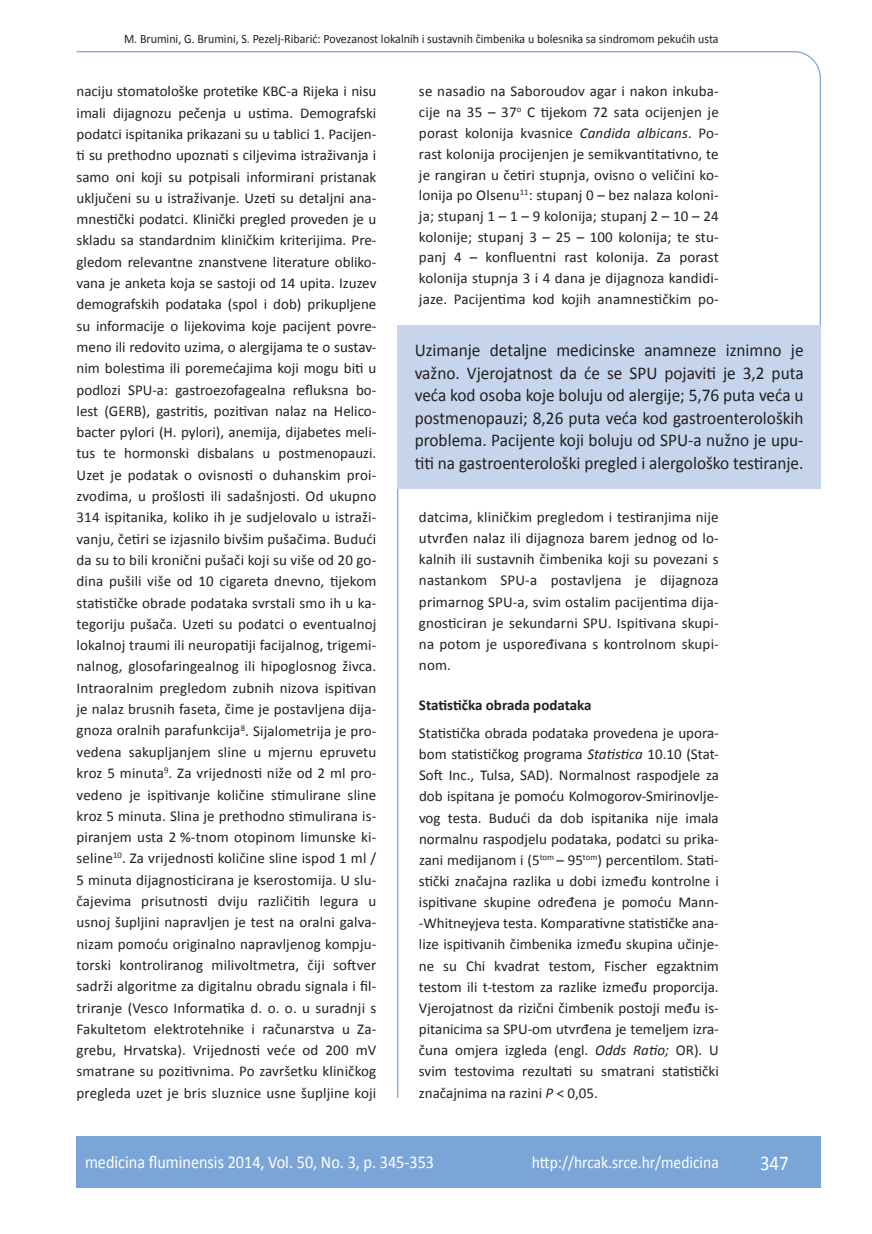
<style>
.page{position:relative;width:872px;height:1234px;background:#fff}
.page>*{position:absolute;margin:0;border:0;box-sizing:border-box;transform-origin:0 0}
.t1{font:21px "Calibri";color:#fff;scale:.9 1}
.t2{font:18px/22.5px "Calibri";color:#231f20;text-align:justify;scale:.96 1}
.t3{font:18px "Calibri";color:#fff;scale:.9 1}
.t4{font:17.25px "Calibri";color:#fff;scale:.9 1}
.t5{font:15px/21.3px "Calibri";letter-spacing:.01em;color:#231f20;text-align:justify}
.t6{font:700 15px "Calibri";color:#231f20}
.t7{font:12.75px "Calibri";color:#231f20;scale:.94 1}
.s1{font-style:italic}
</style>
<div class="page">
<svg style="left:76px;top:51px;width:745px;height:275px"></svg>
<hr style="left:397px;top:488px;width:1px;height:609px;background:#7ca5d7">
<div style="left:77px;top:1135px;width:744px;height:51px;background:#7ca5d7"></div>
<div style="left:398px;top:325px;width:422px;height:164px;background:#c6d5ec"></div>
<p class="t7" style="left:124px;top:30px;width:634px">M. Brumini, G. Brumini, S. Pezelj-Ribarić: Povezanost lokalnih i sustavnih čimbenika u bolesnika sa sindromom pekućih usta</p>
<p class="t5" style="left:77px;top:80px;width:301px">naciju stomatološke protetike KBC-a Rijeka i nisu imali dijagnozu pečenja u ustima. Demografski podatci ispitanika prikazani su u tablici 1. Pacijen&shy;ti su prethodno upoznati s ciljevima istraživanja i samo oni koji su potpisali informirani pristanak uključeni su u istraživanje. Uzeti su detaljni ana&shy;mnestički podatci. Klinički pregled proveden je u skladu sa standardnim kliničkim kriterijima. Pre&shy;gledom relevantne znanstvene literature obliko&shy;vana je anketa koja se sastoji od 14 upita. Izuzev demografskih podataka (spol i dob) prikupljene su informacije o lijekovima koje pacijent povre&shy;meno ili redovito uzima, o alergijama te o sustav&shy;nim bolestima ili poremećajima koji mogu biti u podlozi SPU-a: gastroezofagealna refluksna bo&shy;lest (GERB), gastritis, pozitivan nalaz na Helico&shy;bacter pylori (H. pylori), anemija, dijabetes meli&shy;tus te hormonski disbalans u postmenopauzi.<br>Uzet je podatak o ovisnosti o duhanskim proi&shy;zvodima, u prošlosti ili sadašnjosti. Od ukupno 314 ispitanika, koliko ih je sudjelovalo u istraži&shy;vanju, četiri se izjasnilo bivšim pušačima. Budući da su to bili kronični pušači koji su više od 20 go&shy;dina pušili više od 10 cigareta dnevno, tijekom statističke obrade podataka svrstali smo ih u ka&shy;tegoriju pušača. Uzeti su podatci o eventualnoj lokalnoj traumi ili neuropatiji facijalnog, trigemi&shy;nalnog, glosofaringealnog ili hipoglosnog živca.<br>Intraoralnim pregledom zubnih nizova ispitivan je nalaz brusnih faseta, čime je postavljena dija&shy;gnoza oralnih parafunkcija<sup>8</sup>. Sijalometrija je pro&shy;vedena sakupljanjem sline u mjernu epruvetu kroz 5 minuta<sup>9</sup>. Za vrijednosti niže od 2 ml pro&shy;vedeno je ispitivanje količine stimulirane sline kroz 5 minuta. Slina je prethodno stimulirana is&shy;piranjem usta 2 %-tnom otopinom limunske ki&shy;seline<sup>10</sup>. Za vrijednosti količine sline ispod 1 ml / 5 minuta dijagnosticirana je kserostomija. U slu&shy;čajevima prisutnosti dviju različitih legura u usnoj šupljini napravljen je test na oralni galva&shy;nizam pomoću originalno napravljenog kompju&shy;torski kontroliranog milivoltmetra, čiji softver sadrži algoritme za digitalnu obradu signala i fil&shy;triranje (Vesco Informatika d. o. o. u suradnji s Fakultetom elektrotehnike i računarstva u Za&shy;grebu, Hrvatska). Vrijednosti veće od 200 mV smatrane su pozitivnima. Po završetku kliničkog pregleda uzet je bris sluznice usne šupljine koji</p>
<p class="t5" style="left:419px;top:80px;width:301px;line-height:20.7px">se nasadio na Saboroudov agar i nakon inkuba&shy;cije na 35 – 37<sup>o</sup> C tijekom 72 sata ocijenjen je porast kolonija kvasnice <span class="s1">Candida albicans</span>. Po&shy;rast kolonija procijenjen je semikvantitativno, te je rangiran u četiri stupnja, ovisno o veličini ko&shy;lonija po Olsenu<sup>11</sup>: stupanj 0 – bez nalaza koloni&shy;ja; stupanj 1 – 1 – 9 kolonija; stupanj 2 – 10 – 24 kolonije; stupanj 3 – 25 – 100 kolonija; te stu&shy;panj 4 – konfluentni rast kolonija. Za porast kolonija stupnja 3 i 4 dana je dijagnoza kandidi&shy;jaze. Pacijentima kod kojih anamnestičkim po-</p>
<p class="t2" style="left:415px;top:338px;width:406px">Uzimanje detaljne medicinske anamneze iznimno je važno. Vjerojatnost da će se SPU pojaviti je 3,2 puta veća kod osoba koje boluju od alergije; 5,76 puta veća u postmenopauzi; 8,26 puta veća kod gastroenteroloških problema. Pacijente koji boluju od SPU-a nužno je upu&shy;titi na gastroenterološki pregled i alergološko testiranje.</p>
<p class="t5" style="left:419px;top:505px;width:301px">datcima, kliničkim pregledom i testiranjima nije utvrđen nalaz ili dijagnoza barem jednog od lo&shy;kalnih ili sustavnih čimbenika koji su povezani s nastankom SPU-a postavljena je dijagnoza primarnog SPU-a, svim ostalim pacijentima dija&shy;gnosticiran je sekundarni SPU. Ispitivana skupi&shy;na potom je uspoređivana s kontrolnom skupi&shy;nom.</p>
<p class="t6" style="left:419px;top:695px;width:174px">Statistička obrada podataka</p>
<p class="t5" style="left:419px;top:721px;width:301px">Statistička obrada podataka provedena je upora&shy;bom statističkog programa <span class="s1">Statistica</span> 10.10 (Stat-Soft Inc., Tulsa, SAD). Normalnost raspodjele za dob ispitana je pomoću Kolmogorov-Smirinovlje&shy;vog testa. Budući da dob ispitanika nije imala normalnu raspodjelu podataka, podatci su prika&shy;zani medijanom i (5<sup>tom</sup> – 95<sup>tom</sup>) percentilom. Stati&shy;stički značajna razlika u dobi između kontrolne i ispitivane skupine određena je pomoću Mann--Whitneyjeva testa. Komparativne statističke ana&shy;lize ispitivanih čimbenika između skupina učinje&shy;ne su Chi kvadrat testom, Fischer egzaktnim testom ili t-testom za razlike između proporcija.<br>Vjerojatnost da rizični čimbenik postoji među is&shy;pitanicima sa SPU-om utvrđena je temeljem izra&shy;čuna omjera izgleda (engl. <span class="s1">Odds Ratio;</span> OR). U svim testovima rezultati su smatrani statistički značajnima na razini <span class="s1">P</span> &lt; 0,05.</p>
<p class="t3" style="left:85px;top:1150px;width:389px">medicina fluminensis 2014, Vol. 50, No. 3, p. 345-353</p>
<p class="t4" style="left:532px;top:1151px;width:209px">http://hrcak.srce.hr/medicina</p>
<h1 class="t1" style="left:760px;top:1149px;width:33px">347</h1>
</div>
